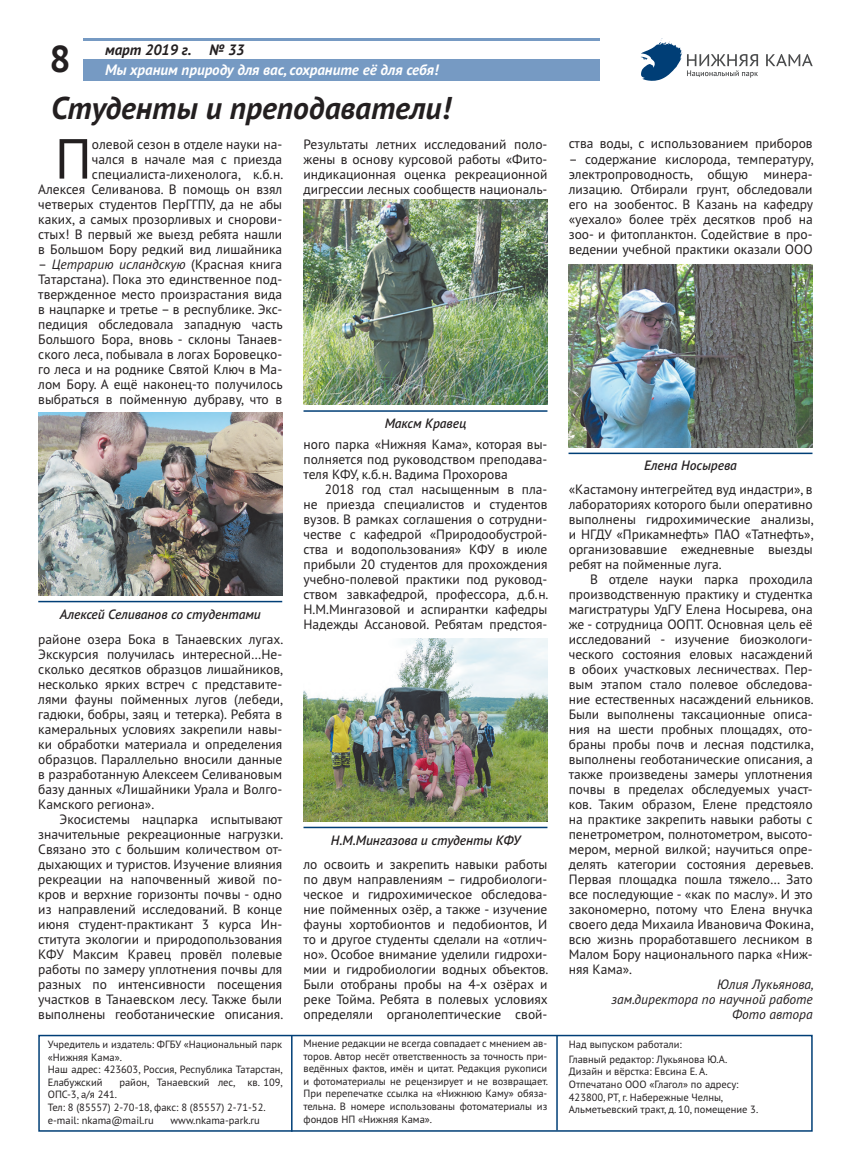
<style>
.page{position:relative;width:851px;height:1170px;background:#fff}
.page>*{position:absolute;margin:0;border:0;box-sizing:border-box;transform-origin:0 0}
.t1{font:56.4px "PT Sans Pro";color:#231f20}
.t2{font:700 37.5px "PT Sans Pro";color:#231f20}
.t3{font:italic 700 31.5px "PT Sans Pro";color:#231f20}
.t4{font:italic 700 15px "PT Sans Pro";color:#fff}
.t5{font:italic 700 15px "PT Sans Pro";color:#231f20}
.t6{font:13.5px/15px "PT Sans Pro";color:#231f20;text-align:justify}
.t7{font:italic 600 13.5px "PT Sans Pro";color:#231f20}
.t8{font:italic 13.5px/15px "PT Sans Pro";color:#231f20;text-align:right}
.t9{font:10.5px/12.6px "PT Sans Pro";color:#231f20}
.s1{font-style:italic}
</style>
<div class="page">
<div style="left:38px;top:1034px;width:774px;height:97px;border:2px solid #003e76"></div>
<hr style="left:291px;top:1035px;width:1px;height:96px;background:#003e76">
<hr style="left:556px;top:1035px;width:1px;height:95px;background:#003e76">
<img style="left:38px;top:412px;width:244px;height:183px">
<svg style="left:641px;top:38px;width:117px;height:43px"></svg>
<svg style="left:766px;top:54px;width:46px;height:12px"></svg>
<hr style="left:84px;top:38px;width:516px;height:2px;background:#769ac3">
<div style="left:84px;top:60px;width:516px;height:21px;background:#769ac3"></div>
<img style="left:303px;top:638px;width:244px;height:183px">
<hr style="left:303px;top:826px;width:244px;height:2px;background:#003e76">
<hr style="left:38px;top:600px;width:244px;height:2px;background:#003e76">
<img style="left:568px;top:264px;width:244px;height:183px">
<hr style="left:568px;top:452px;width:244px;height:2px;background:#003e76">
<img style="left:303px;top:200px;width:244px;height:205px">
<hr style="left:303px;top:410px;width:244px;height:2px;background:#003e76">
<h2 class="t2" style="left:50px;top:34px;width:23px">8</h2>
<p class="t5" style="left:105px;top:40px;width:141px">март 2019 г. № 33</p>
<p class="t4" style="left:105px;top:60px;width:334px">Мы храним природу для вас, сохраните её для себя!</p>
<h3 class="t3" style="left:51px;top:88px;width:401px">Студенты и преподаватели!</h3>
<h1 class="t1" style="left:55px;top:122px;width:39px">П</h1>
<p class="t6" style="left:303px;top:136px;width:245px">Результаты летних исследований поло&shy;жены в основу курсовой работы «Фито&shy;индикационная оценка рекреационной дигрессии лесных сообществ националь-</p>
<p class="t6" style="left:38px;top:136px;width:246px;text-align:right">олевой сезон в отделе науки на-<br>чался в начале мая с приезда специалиста-лихенолога, к.б.н.<br>Алексея Селиванова. В помощь он взял четверых студентов ПерГГПУ, да не абы каких, а самых прозорливых и снорови&shy;стых! В первый же выезд ребята нашли в Большом Бору редкий вид лишайника</p>
<p class="t6" style="left:38px;top:256px;width:246px">– <span class="s1">Цетрарию исландскую</span> (Красная книга Татарстана). Пока это единственное под&shy;твержденное место произрастания вида в нацпарке и третье – в республике. Экс&shy;педиция обследовала западную часть Большого Бора, вновь - склоны Танаев&shy;ского леса, побывала в логах Боровецко&shy;го леса и на роднике Святой Ключ в Ма&shy;лом Бору. А ещё наконец-то получилось выбраться в пойменную дубраву, что в</p>
<p class="t7" style="left:60px;top:605px;width:202px">Алексей Селиванов со студентами</p>
<p class="t6" style="left:38px;top:631px;width:246px">районе озера Бока в Танаевских лугах.<br>Экскурсия получилась интересной…Не&shy;сколько десятков образцов лишайников, несколько ярких встреч с представите&shy;лями фауны пойменных лугов (лебеди, гадюки, бобры, заяц и тетерка). Ребята в камеральных условиях закрепили навы&shy;ки обработки материала и определения образцов. Параллельно вносили данные в разработанную Алексеем Селивановым базу данных «Лишайники Урала и Волго-Камского региона».</p>
<p class="t6" style="left:38px;top:811px;width:246px;text-indent:21px">Экосистемы нацпарка испытывают значительные рекреационные нагрузки.<br>Связано это с большим количеством от&shy;дыхающих и туристов. Изучение влияния рекреации на напочвенный живой по&shy;кров и верхние горизонты почвы - одно из направлений исследований. В конце июня студент-практикант 3 курса Ин&shy;ститута экологии и природопользования КФУ Максим Кравец провёл полевые работы по замеру уплотнения почвы для разных по интенсивности посещения участков в Танаевском лесу. Также были выполнены геоботанические описания.</p>
<p class="t9" style="left:48px;top:1037px;width:236px">Учредитель и издатель: ФГБУ «Национальный парк «Нижняя Кама».<br>Наш адрес: 423603, Россия, Республика Татарстан,<br>Елабужский</p>
<p class="t9" style="left:119px;top:1075px;width:165px">район, Танаевский лес, кв. 109,</p>
<p class="t9" style="left:48px;top:1088px;width:219px">ОПС-3, а/я 241.<br>Тел: 8 (85557) 2-70-18, факс: 8 (85557) 2-71-52. e-mail: nkama@mail.ru</p>
<p class="t9" style="left:170px;top:1113px;width:91px">www.nkama-park.ru</p>
<p class="t7" style="left:384px;top:414px;width:83px">Максм Кравец</p>
<p class="t6" style="left:303px;top:436px;width:245px">ного парка «Нижняя Кама», которая вы&shy;полняется под руководством преподава&shy;теля КФУ, к.б.н. Вадима Прохорова</p>
<p class="t6" style="left:303px;top:481px;width:246px;text-indent:21px">2018 год стал насыщенным в пла&shy;не приезда специалистов и студентов вузов. В рамках соглашения о сотрудни&shy;честве с кафедрой «Природообустрой&shy;ства и водопользования» КФУ в июле прибыли 20 студентов для прохождения учебно-полевой практики под руковод&shy;ством завкафедрой, профессора, д.б.н.<br>Н.М.Мингазовой и аспирантки кафедры Надежды Ассановой. Ребятам предстоя-</p>
<p class="t7" style="left:331px;top:831px;width:191px">Н.М.Мингазова и студенты КФУ</p>
<p class="t6" style="left:303px;top:856px;width:246px">ло освоить и закрепить навыки работы по двум направлениям – гидробиологи&shy;ческое и гидрохимическое обследова&shy;ние пойменных озёр, а также - изучение фауны хортобионтов и педобионтов, И то и другое студенты сделали на «отлич&shy;но». Особое внимание уделили гидрохи&shy;мии и гидробиологии водных объектов.<br>Были отобраны пробы на 4-х озёрах и реке Тойма. Ребята в полевых условиях определяли органолептические свой-</p>
<p class="t9" style="left:303px;top:1036px;width:246px;text-align:justify">Мнение редакции не всегда совпадает с мнением ав&shy;торов. Автор несёт ответственность за точность при&shy;ведённых фактов, имён и цитат. Редакция рукописи и фотоматериалы не рецензирует и не возвращает.<br>При перепечатке ссылка на «Нижнюю Каму» обяза&shy;тельна. В номере использованы фотоматериалы из фондов НП «Нижняя Кама».</p>
<p class="t6" style="left:568px;top:136px;width:245px">ства воды, с использованием приборов</p>
<p class="t6" style="left:568px;top:151px;width:246px">– содержание кислорода, температуру, электропроводность, общую минера&shy;лизацию. Отбирали грунт, обследовали его на зообентос. В Казань на кафедру «уехало» более трёх десятков проб на зоо- и фитопланктон. Содействие в про&shy;ведении учебной практики оказали ООО</p>
<p class="t7" style="left:644px;top:457px;width:94px">Елена Носырева</p>
<p class="t6" style="left:568px;top:481px;width:246px">«Кастамону интегрейтед вуд индастри», в лабораториях которого были оперативно выполнены гидрохимические анализы, и НГДУ «Прикамнефть» ПАО «Татнефть», организовавшие ежедневные выезды ребят на пойменные луга.</p>
<p class="t6" style="left:568px;top:571px;width:246px;text-indent:21px">В отделе науки парка проходила производственную практику и студентка магистратуры УдГУ Елена Носырева, она же - сотрудница ООПТ. Основная цель её исследований - изучение биоэкологи&shy;ческого состояния еловых насаждений в обоих участковых лесничествах. Пер&shy;вым этапом стало полевое обследова&shy;ние естественных насаждений ельников.<br>Были выполнены таксационные описа&shy;ния на шести пробных площадях, ото&shy;браны пробы почв и лесная подстилка, выполнены геоботанические описания, а также произведены замеры уплотнения почвы в пределах обследуемых участ&shy;ков. Таким образом, Елене предстояло на практике закрепить навыки работы с пенетрометром, полнотометром, высото&shy;мером, мерной вилкой; научиться опре&shy;делять категории состояния деревьев.<br>Первая площадка пошла тяжело… Зато все последующие - «как по маслу». И это закономерно, потому что Елена внучка своего деда Михаила Ивановича Фокина, всю жизнь проработавшего лесником в Малом Бору национального парка «Ниж&shy;няя Кама».</p>
<p class="t8" style="left:611px;top:976px;width:204px">Юлия Лукьянова,<br>зам.директора по научной работе<br>Фото автора</p>
<p class="t9" style="left:569px;top:1036px;width:160px;line-height:15px">Над выпуском работали:<br>Главный редактор: Лукьянова Ю.А.</p>
<p class="t9" style="left:569px;top:1065px;width:191px">Дизайн и вёрстка: Евсина Е. А.<br>Отпечатано ООО «Глагол» по адресу:<br>423800, РТ, г. Набережные Челны, Альметьевский тракт, д. 10, помещение 3.</p>
</div>
